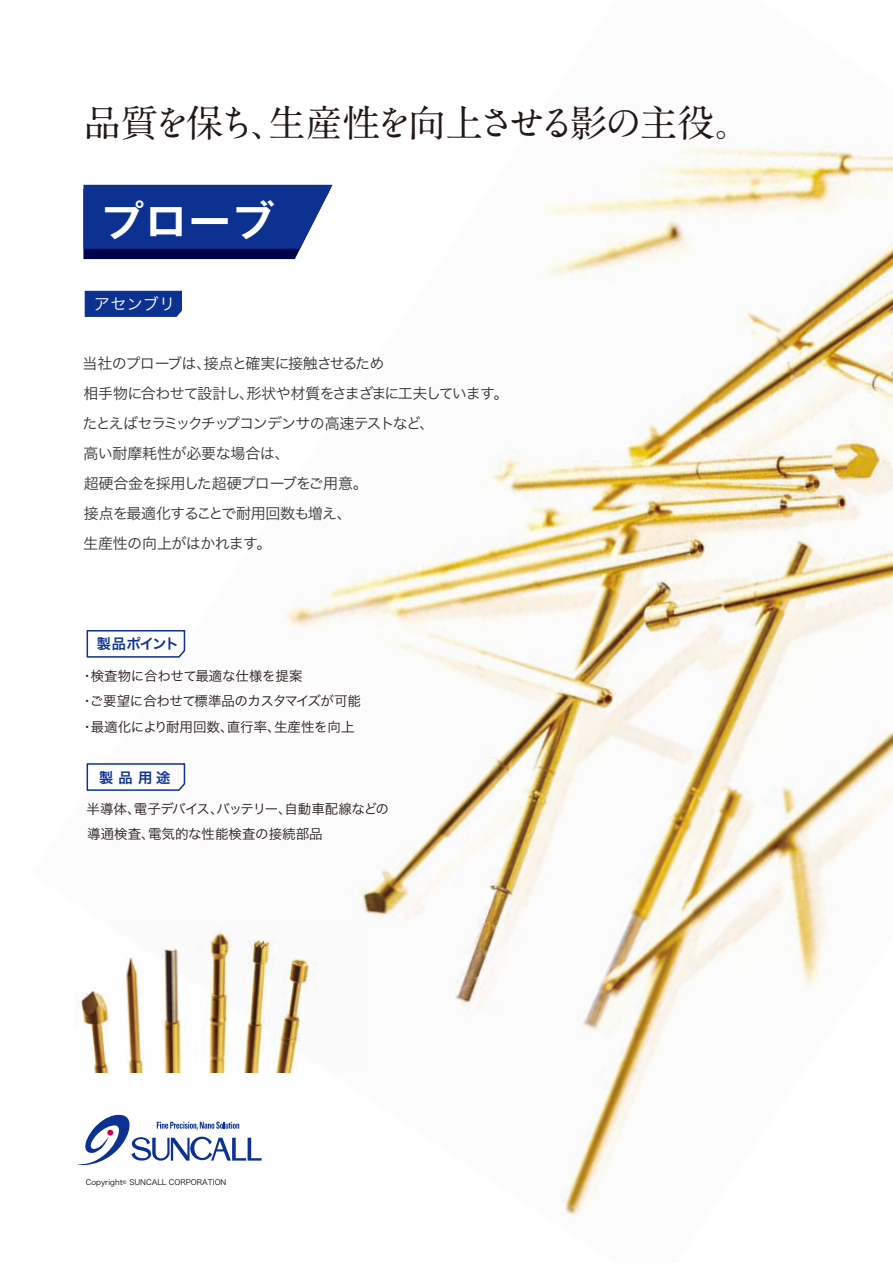
<style>
.page{position:relative;width:893px;height:1263px;background:#fff}
.page>*{position:absolute;margin:0;border:0;box-sizing:border-box;transform-origin:0 0}
.t1{font:700 42px "Gothic MB101 Pr 6 N De";color:#fff}
.t2{font:700 37.5px "A1 Mincho Std";letter-spacing:-.13em;color:#231916}
.t3{font:16.2px "Hira Kaku Pro N W3";letter-spacing:.01em;color:#fff}
.t4{font:15px/30px "Hira Kaku Pro N W3";letter-spacing:-.045em;color:#333433}
.t5{font:14.25px "Hira Kaku Pro N W6";letter-spacing:.045em;color:#0c3190}
.t6{font:13.5px/25.5px "Hira Kaku Pro N W3";color:#231916}
.t7{font:7.5px "Hira Kaku Pro N W3";color:#060202}
</style>
<div class="page">
<img style="left:83px;top:140px;width:810px;height:1075px">
<div style="left:85px;top:291px;width:97px;height:26px;background:#0c3190"></div>
<img style="left:78px;top:922px;width:291px;height:150px">
<svg style="left:83px;top:185px;width:250px;height:74px;background:#1d3b8f"></svg>
<svg style="left:86px;top:629px;width:100px;height:30px"></svg>
<svg style="left:86px;top:762px;width:100px;height:30px"></svg>
<svg style="left:77px;top:1114px;width:185px;height:51px"></svg>
<h2 class="t2" style="left:84px;top:93px;width:670px">品質を保ち、生産性を向上させる影の主役。</h2>
<h1 class="t1" style="left:102px;top:186px;width:174px">プローブ</h1>
<p class="t3" style="left:94px;top:289px;width:83px">アセンブリ</p>
<p class="t4" style="left:82px;top:348px;width:428px">当社のプローブは、接点と確実に接触させるため<br>相手物に合わせて設計し、形状や材質をさまざまに工夫しています。たとえばセラミックチップコンデンサの高速テストなど、<br>高い耐摩耗性が必要な場合は、<br>超硬合金を採用した超硬プローブをご用意。<br>接点を最適化することで耐用回数も増え、<br>生産性の向上がはかれます。</p>
<p class="t5" style="left:97px;top:631px;width:84px">製品ポイント</p>
<p class="t6" style="left:81px;top:662px;width:282px">・検査物に合わせて最適な仕様を提案<br>・ご要望に合わせて標準品のカスタマイズが可能・最適化により耐用回数、直行率、生産性を向上</p>
<p class="t5" style="left:99px;top:764px;width:73px">製品用途</p>
<p class="t6" style="left:87px;top:795px;width:304px">半導体、電子デバイス、バッテリー、自動車配線などの導通検査、電気的な性能検査の接続部品</p>
<p class="t7" style="left:86px;top:1175px;width:142px">Copyright© SUNCALL CORPORATION</p>
</div>
